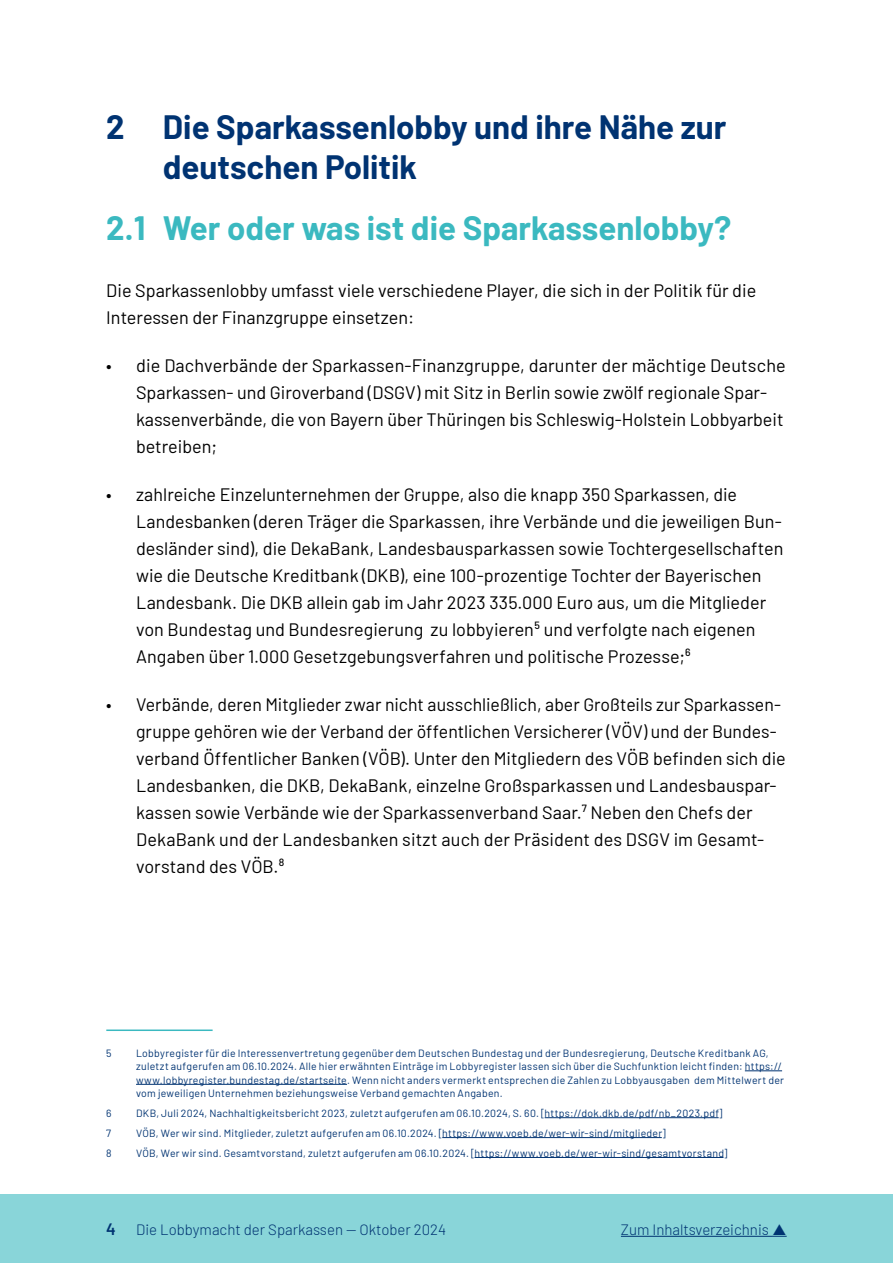
<style>
.page{position:relative;width:893px;height:1263px;background:#fff}
.page>*{position:absolute;margin:0;border:0;box-sizing:border-box;transform-origin:0 0}
.Überschrift_H1{font:700 33px/39.6px "Barlow";color:#003372}
.Überschrift_H2{font:700 33px "Barlow";color:#3bb9c0}
.Fließtext{font:18px/27px "Barlow";color:#000}
.t1{font:300 15px "Barlow";color:#003372}
.Fußnote{font:10.5px/13.5px "Barlow";letter-spacing:.025em;color:#003372}
.s1{font-weight:600;font-size:16.5px}
</style>
<div class="page">
<div style="left:0;top:1195px;width:893px;height:68px;background:#89d5d9"></div>
<hr style="left:621px;top:1236px;width:151px;height:1px;background:#003372">
<hr style="left:106px;top:1029px;width:107px;height:2px;background:#3bb9c0">
<hr style="left:745px;top:1070px;width:37px;height:1px;background:#003372">
<hr style="left:136px;top:1084px;width:211px;height:1px;background:#003372">
<hr style="left:545px;top:1117px;width:174px;height:1px;background:#003372">
<hr style="left:442px;top:1137px;width:220px;height:1px;background:#003372">
<hr style="left:475px;top:1157px;width:248px;height:1px;background:#003372">
<svg style="left:772px;top:1235px;width:15px;height:2px"></svg>
<p class="Überschrift_H1" style="left:163px;top:105px;width:565px;text-indent:-57px">2 Die Sparkassenlobby und ihre Nähe zur deutschen Politik</p>
<p class="Überschrift_H2" style="left:106px;top:203px;width:626px">2.1 Wer oder was ist die Sparkassenlobby?</p>
<p class="Fließtext" style="left:106px;top:275px;width:651px">Die Sparkassenlobby umfasst viele verschiedene Player, die sich in der Politik für die<br>Interessen der Finanzgruppe einsetzen:</p>
<p class="Fließtext" style="left:136px;top:350px;width:651px;text-indent:-30px">• die Dachverbände der Sparkassen-Finanzgruppe, darunter der mächtige Deutsche Sparkassen- und Giroverband (DSGV) mit Sitz in Berlin sowie zwölf regionale Spar&shy;kassenverbände, die von Bayern über Thüringen bis Schleswig-Holstein Lobbyarbeit betreiben;</p>
<p class="Fließtext" style="left:136px;top:480px;width:649px;text-indent:-30px">• zahlreiche Einzelunternehmen der Gruppe, also die knapp 350 Sparkassen, die Landesbanken (deren Träger die Sparkassen, ihre Verbände und die jeweiligen Bun&shy;desländer sind), die DekaBank, Landesbausparkassen sowie Tochtergesellschaften wie die Deutsche Kreditbank (DKB), eine 100-prozentige Tochter der Bayerischen Landesbank. Die DKB allein gab im Jahr 2023 335.000 Euro aus, um die Mitglieder von Bundestag und Bundesregierung zu lobbyieren<sup>5</sup> und verfolgte nach eigenen Angaben über 1.000 Gesetzgebungsverfahren und politische Prozesse;<sup>6</sup></p>
<p class="Fließtext" style="left:136px;top:690px;width:651px;text-indent:-30px">• Verbände, deren Mitglieder zwar nicht ausschließlich, aber Großteils zur Sparkassen&shy;gruppe gehören wie der Verband der öffentlichen Versicherer (VÖV) und der Bundes&shy;verband Öffentlicher Banken (VÖB). Unter den Mitgliedern des VÖB befinden sich die Landesbanken, die DKB, DekaBank, einzelne Großsparkassen und Landesbauspar&shy;kassen sowie Verbände wie der Sparkassenverband Saar.<sup>7</sup> Neben den Chefs der DekaBank und der Landesbanken sitzt auch der Präsident des DSGV im Gesamt&shy;vorstand des VÖB.<sup>8</sup></p>
<p class="Fußnote" style="left:106px;top:1045px;width:7px">5</p>
<p class="Fußnote" style="left:136px;top:1045px;width:649px">Lobbyregister für die Interessenvertretung gegenüber dem Deutschen Bundestag und der Bundesregierung, Deutsche Kreditbank AG, zuletzt aufgerufen am 06.10.2024. Alle hier erwähnten Einträge im Lobbyregister lassen sich über die Suchfunktion leicht finden: https:// www.lobbyregister.bundestag.de/startseite. Wenn nicht anders vermerkt entsprechen die Zahlen zu Lobbyausgaben dem Mittelwert der vom jeweiligen Unternehmen beziehungsweise Verband gemachten Angaben.</p>
<p class="Fußnote" style="left:106px;top:1105px;width:7px">6</p>
<p class="Fußnote" style="left:136px;top:1105px;width:588px">DKB, Juli 2024, Nachhaltigkeitsbericht 2023, zuletzt aufgerufen am 06.10.2024, S. 60. [https://dok.dkb.de/pdf/nb_2023.pdf]</p>
<p class="Fußnote" style="left:106px;top:1125px;width:6px">7</p>
<p class="Fußnote" style="left:136px;top:1125px;width:531px">VÖB, Wer wir sind. Mitglieder, zuletzt aufgerufen am 06.10.2024. [https://www.voeb.de/wer-wir-sind/mitglieder]</p>
<p class="Fußnote" style="left:106px;top:1145px;width:7px">8</p>
<p class="Fußnote" style="left:136px;top:1145px;width:593px">VÖB, Wer wir sind. Gesamtvorstand, zuletzt aufgerufen am 06.10.2024. [https://www.voeb.de/wer-wir-sind/gesamtvorstand]</p>
<p class="t1" style="left:106px;top:1219px;width:341px"><span class="s1">4</span> Die Lobbymacht der Sparkassen — Oktober 2024</p>
<p class="t1" style="left:621px;top:1219px;width:150px">Zum Inhaltsverzeichnis</p>
</div>
